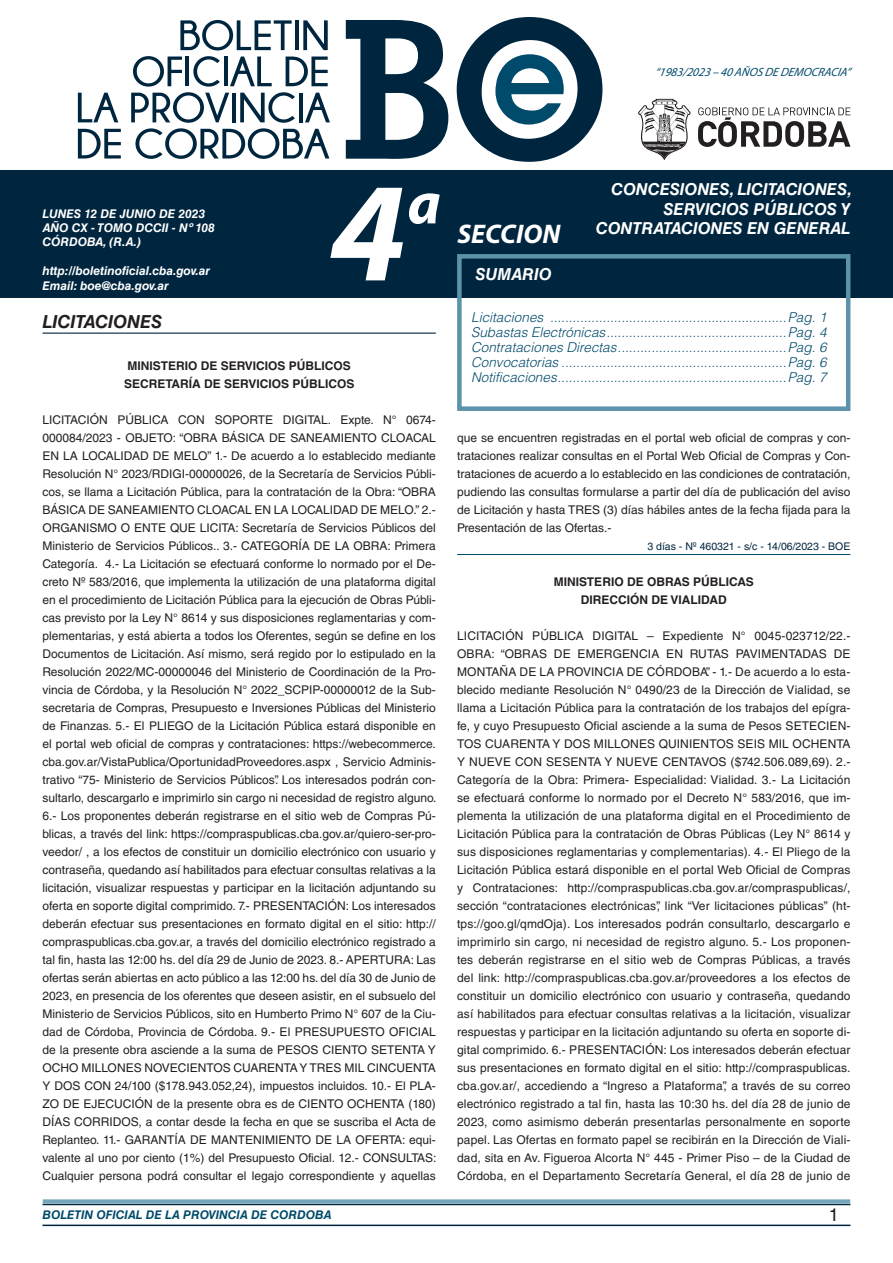
<style>
.page{position:relative;width:893px;height:1263px;background:#fff}
.page>*{position:absolute;margin:0;border:0;box-sizing:border-box;transform-origin:0 0}
.t1{font:italic 700 142.5px "Myriad Pro";color:#fff}
.t2{font:italic 700 60px "Myriad Pro";color:#fff}
.t3{font:italic 700 27px "Myriad Pro";color:#fff}
.NOMBRE_DE_MINISTERIO{font:italic 700 18px "Helvetica LT Std";color:#231f20}
.t4{font:18px "Helvetica LT Std";color:#231f20}
.t5{font:italic 700 16.5px/19.8px "Helvetica LT Std";color:#fff;text-align:right}
.t6{font:italic 300 13.5px "Helvetica LT Std";color:#004b6c}
.TEXTO_BASE{font:12px/18px "Helvetica LT Std";color:#231f20;text-align:justify}
.t7{font:italic 700 12px/14.4px "Helvetica LT Std";color:#fff}
.RESUELVE{font:700 12px "Helvetica LT Std";color:#231f20}
.t8{font:italic 700 12px "Helvetica LT Std";color:#004b6c}
.t9{font:italic 12px "Myriad Pro";color:#004b6c}
.FECHA_DE_VENCIMIENTO{font:10.5px "Helvetica LT Std";color:#00263f}
</style>
<div class="page">
<div style="left:0;top:170px;width:893px;height:128px;background:#00263f"></div>
<svg style="left:638px;top:99px;width:53px;height:61px"></svg>
<svg style="left:698px;top:107px;width:152px;height:40px"></svg>
<svg style="left:346px;top:20px;width:102px;height:139px"></svg>
<svg style="left:457px;top:17px;width:145px;height:145px"></svg>
<svg style="left:180px;top:20px;width:112px;height:30px"></svg>
<hr style="left:295px;top:20px;width:4px;height:30px;background:#00263f">
<svg style="left:303px;top:20px;width:25px;height:30px"></svg>
<svg style="left:78px;top:93px;width:40px;height:29px"></svg>
<svg style="left:78px;top:129px;width:43px;height:30px"></svg>
<svg style="left:131px;top:56px;width:199px;height:103px"></svg>
<hr style="left:43px;top:1224px;width:807px;height:2px;background:#00263f">
<div style="left:42px;top:1198px;width:809px;height:8px;background:#fff;opacity:.75"></div>
<hr style="left:43px;top:333px;width:393px;height:1px;background:#00263f">
<div style="left:457px;top:254px;width:393px;height:157px;border:4px solid #5c93aa"></div>
<hr style="left:457px;top:554px;width:393px;height:1px;background:#004b6c">
<p class="t9" style="left:655px;top:65px;width:197px">“ 1983/2023 – 40 AÑOS DE DEMOCRACIA”</p>
<p class="t7" style="left:43px;top:206px;width:174px">LUNES 12 DE JUNIO DE 2023<br>AÑO CX - TOMO DCCII - Nº 108<br>CÓRDOBA, (R.A.)</p>
<p class="t7" style="left:43px;top:264px;width:169px">http://boletinoficial.cba.gov.ar<br>Email: boe@cba.gov.ar</p>
<h1 class="t1" style="left:329px;top:140px;width:79px">4</h1>
<h2 class="t2" style="left:407px;top:164px;width:35px">a</h2>
<p class="NOMBRE_DE_MINISTERIO" style="left:43px;top:311px;width:121px">LICITACIONES</p>
<p class="RESUELVE" style="left:128px;top:358px;width:225px">MINISTERIO DE SERVICIOS PÚBLICOS</p>
<p class="RESUELVE" style="left:124px;top:376px;width:232px">SECRETARÍA DE SERVICIOS PÚBLICOS</p>
<p class="TEXTO_BASE" style="left:43px;top:411px;width:396px">LICITACIÓN PÚBLICA CON SOPORTE DIGITAL. Expte. N° 0674- 000084/2023 - OBJETO: “OBRA BÁSICA DE SANEAMIENTO CLOACAL EN LA LOCALIDAD DE MELO” 1.- De acuerdo a lo establecido mediante Resolución N° 2023/RDIGI-00000026, de la Secretaría de Servicios Públi&shy;cos, se llama a Licitación Pública, para la contratación de la Obra: “OBRA BÁSICA DE SANEAMIENTO CLOACAL EN LA LOCALIDAD DE MELO.” 2.- ORGANISMO O ENTE QUE LICITA: Secretaría de Servicios Públicos del Ministerio de Servicios Públicos.. 3.- CATEGORÍA DE LA OBRA: Primera Categoría. 4.- La Licitación se efectuará conforme lo normado por el De&shy;creto Nº 583/2016, que implementa la utilización de una plataforma digital en el procedimiento de Licitación Pública para la ejecución de Obras Públi&shy;cas previsto por la Ley N° 8614 y sus disposiciones reglamentarias y com&shy;plementarias, y está abierta a todos los Oferentes, según se define en los Documentos de Licitación. Así mismo, será regido por lo estipulado en la Resolución 2022/MC-00000046 del Ministerio de Coordinación de la Pro&shy;vincia de Córdoba, y la Resolución N° 2022_SCPIP-00000012 de la Sub&shy;secretaria de Compras, Presupuesto e Inversiones Públicas del Ministerio de Finanzas. 5.- El PLIEGO de la Licitación Pública estará disponible en el portal web oficial de compras y contrataciones: https://webecommerce. cba.gov.ar/VistaPublica/OportunidadProveedores.aspx , Servicio Adminis&shy;trativo “75- Ministerio de Servicios Públicos”. Los interesados podrán con&shy;sultarlo, descargarlo e imprimirlo sin cargo ni necesidad de registro alguno.<br>6.- Los proponentes deberán registrarse en el sitio web de Compras Pú&shy;blicas, a través del link: https://compraspublicas.cba.gov.ar/quiero-ser-pro&shy;veedor/ , a los efectos de constituir un domicilio electrónico con usuario y contraseña, quedando así habilitados para efectuar consultas relativas a la licitación, visualizar respuestas y participar en la licitación adjuntando su oferta en soporte digital comprimido. 7.- PRESENTACIÓN: Los interesados deberán efectuar sus presentaciones en formato digital en el sitio: http:// compraspublicas.cba.gov.ar, a través del domicilio electrónico registrado a tal fin, hasta las 12:00 hs. del día 29 de Junio de 2023. 8.- APERTURA: Las ofertas serán abiertas en acto público a las 12:00 hs. del día 30 de Junio de 2023, en presencia de los oferentes que deseen asistir, en el subsuelo del Ministerio de Servicios Públicos, sito en Humberto Primo N° 607 de la Ciu&shy;dad de Córdoba, Provincia de Córdoba. 9.- El PRESUPUESTO OFICIAL de la presente obra asciende a la suma de PESOS CIENTO SETENTA Y OCHO MILLONES NOVECIENTOS CUARENTA Y TRES MIL CINCUENTA Y DOS CON 24/100 ($178.943.052,24), impuestos incluidos. 10.- El PLA-ZO DE EJECUCIÓN de la presente obra es de CIENTO OCHENTA (180)<br>DÍAS CORRIDOS, a contar desde la fecha en que se suscriba el Acta de Replanteo. 11.- GARANTÍA DE MANTENIMIENTO DE LA OFERTA: equi&shy;valente al uno por ciento (1%) del Presupuesto Oficial. 12.- CONSULTAS:<br>Cualquier persona podrá consultar el legajo correspondiente y aquellas</p>
<h3 class="t3" style="left:457px;top:216px;width:104px">SECCION</h3>
<h3 class="t5" style="left:475px;top:264px;width:78px">SUMARIO</h3>
<h3 class="t5" style="left:596px;top:179px;width:258px">CONCESIONES, LICITACIONES,<br>SERVICIOS PÚBLICOS Y<br>CONTRATACIONES EN GENERAL</h3>
<p class="t6" style="left:471px;top:309px;width:357px">Licitaciones ...............................................................Pag. 1</p>
<p class="t6" style="left:471px;top:324px;width:357px">Subastas Electrónicas................................................Pag. 4</p>
<p class="t6" style="left:471px;top:339px;width:357px">Contrataciones Directas.............................................Pag. 6</p>
<p class="t6" style="left:471px;top:354px;width:357px">Convocatorias ............................................................Pag. 6</p>
<p class="t6" style="left:471px;top:369px;width:357px">Notificaciones.............................................................Pag. 7</p>
<p class="TEXTO_BASE" style="left:457px;top:429px;width:395px">que se encuentren registradas en el portal web oficial de compras y con&shy;trataciones realizar consultas en el Portal Web Oficial de Compras y Con&shy;trataciones de acuerdo a lo establecido en las condiciones de contratación, pudiendo las consultas formularse a partir del día de publicación del aviso de Licitación y hasta TRES (3) días hábiles antes de la fecha fijada para la Presentación de las Ofertas.-</p>
<p class="FECHA_DE_VENCIMIENTO" style="left:647px;top:540px;width:205px">3 días - Nº 460321 - s/c - 14/06/2023 - BOE</p>
<p class="RESUELVE" style="left:554px;top:574px;width:201px">MINISTERIO DE OBRAS PÚBLICAS</p>
<p class="RESUELVE" style="left:581px;top:592px;width:147px">DIRECCIÓN DE VIALIDAD</p>
<p class="TEXTO_BASE" style="left:457px;top:627px;width:395px">LICITACIÓN PÚBLICA DIGITAL – Expediente N° 0045-023712/22.- OBRA: “OBRAS DE EMERGENCIA EN RUTAS PAVIMENTADAS DE MONTAÑA DE LA PROVINCIA DE CÓRDOBA”. - 1.- De acuerdo a lo esta&shy;blecido mediante Resolución N° 0490/23 de la Dirección de Vialidad, se llama a Licitación Pública para la contratación de los trabajos del epígra&shy;fe, y cuyo Presupuesto Oficial asciende a la suma de Pesos SETECIEN-TOS CUARENTA Y DOS MILLONES QUINIENTOS SEIS MIL OCHENTA Y NUEVE CON SESENTA Y NUEVE CENTAVOS ($742.506.089,69). 2.- Categoría de la Obra: Primera- Especialidad: Vialidad. 3.- La Licitación se efectuará conforme lo normado por el Decreto N° 583/2016, que im&shy;plementa la utilización de una plataforma digital en el Procedimiento de Licitación Pública para la contratación de Obras Públicas (Ley N° 8614 y sus disposiciones reglamentarias y complementarias). 4.- El Pliego de la Licitación Pública estará disponible en el portal Web Oficial de Compras y Contrataciones: http://compraspublicas.cba.gov.ar/compraspublicas/, sección “contrataciones electrónicas”, link “Ver licitaciones públicas” (ht&shy;tps://goo.gl/qmdOja). Los interesados podrán consultarlo, descargarlo e imprimirlo sin cargo, ni necesidad de registro alguno. 5.- Los proponen&shy;tes deberán registrarse en el sitio web de Compras Públicas, a través del link: http://compraspublicas.cba.gov.ar/proveedores a los efectos de constituir un domicilio electrónico con usuario y contraseña, quedando así habilitados para efectuar consultas relativas a la licitación, visualizar respuestas y participar en la licitación adjuntando su oferta en soporte di&shy;gital comprimido. 6.- PRESENTACIÓN: Los interesados deberán efectuar sus presentaciones en formato digital en el sitio: http://compraspublicas. cba.gov.ar/, accediendo a “Ingreso a Plataforma”, a través de su correo electrónico registrado a tal fin, hasta las 10:30 hs. del día 28 de junio de 2023, como asimismo deberán presentarlas personalmente en soporte papel. Las Ofertas en formato papel se recibirán en la Dirección de Viali&shy;dad, sita en Av. Figueroa Alcorta N° 445 - Primer Piso – de la Ciudad de Córdoba, en el Departamento Secretaría General, el día 28 de junio de</p>
<p class="t8" style="left:43px;top:1208px;width:290px">BOLETIN OFICIAL DE LA PROVINCIA DE CORDOBA</p>
<p class="t4" style="left:829px;top:1204px;width:12px">1</p>
</div>
